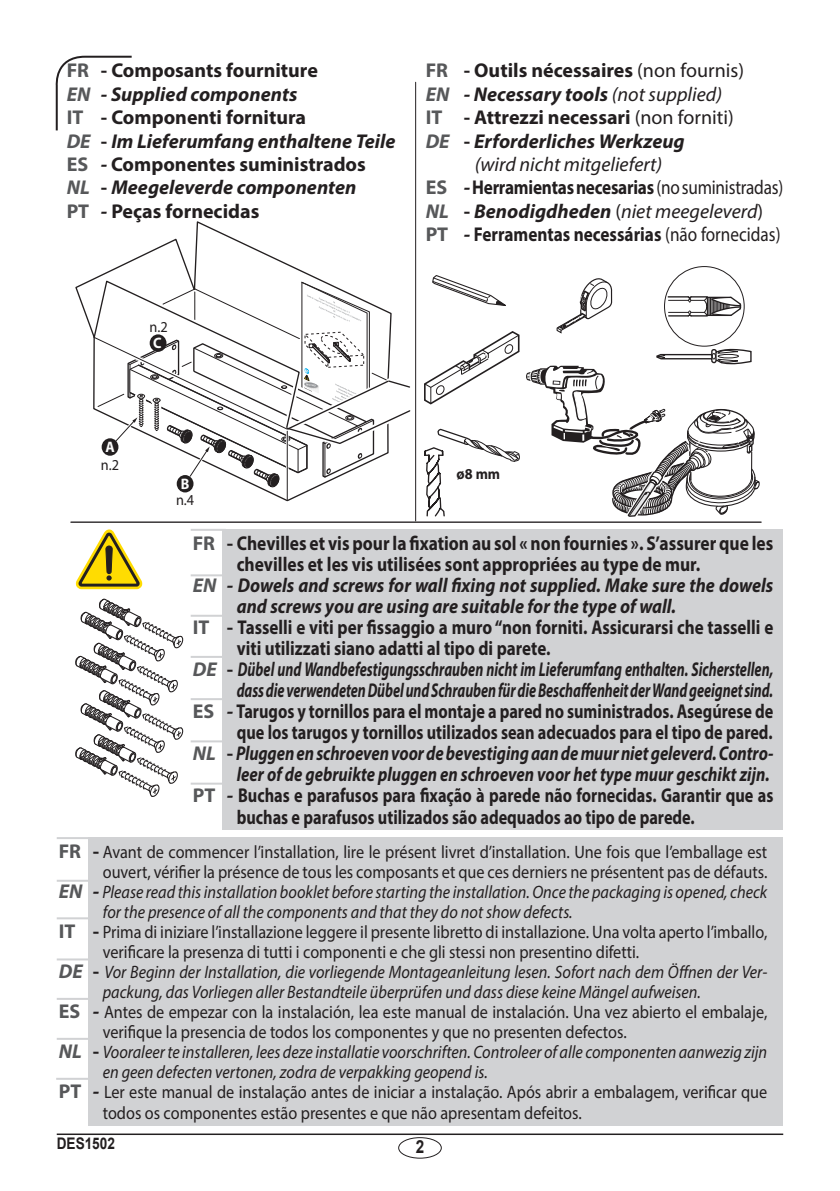
<style>
.page{position:relative;width:840px;height:1191px;background:#fff}
.page>*{position:absolute;margin:0;border:0;box-sizing:border-box;transform-origin:0 0}
.Titolo_capitolo{font:700 20px/21px "Myriad Pro";color:#231f20}
.Titolo_capitolo-2{font:700 20px/21px "Myriad Pro";color:#231f20;text-align:right;scale:.81 1}
.Titolo_capitolo-3{font:italic 700 20px/21px "Myriad Pro";color:#231f20}
.Titolo_capitolo-4{font:italic 700 20px/21px "Myriad Pro";color:#231f20;text-align:right;scale:.71 1}
.Titolo_capitolo-5{font:italic 700 20px/21px "Myriad Pro";color:#231f20;text-align:right;scale:.83 1}
.Titolo_capitolo-6{font:700 20px "Myriad Pro";color:#231f20;scale:.86 1}
.Titolo_capitolo-7{font:italic 20px "Myriad Pro";color:#231f20}
.Titolo_capitolo-8{font:18px/20px "Myriad Pro";color:#231f20;scale:.9 1}
.Titolo_capitolo-9{font:italic 18px/20px "Myriad Pro";color:#231f20;scale:.9 1}
.t1{font:700 18px "Arial";color:#231f20;scale:.85 1}
.t2{font:700 16px "Arial";color:#231f20;scale:.85 1}
.t3{font:15.2px "Myriad Pro";color:#231f20;scale:.94 1}
.t4{font:700 15.2px "Myriad Pro";color:#231f20;scale:.94 1}
.t5{font:700 15.2px "Myriad Pro";color:#fcfcfc;scale:.94 1}
.s1{color:#57585a}
.s2{font-style:normal}
.s3{font-style:italic}
.s4{font-weight:400}
.s5{font-weight:700;color:#57585a}
.s6{font-weight:700;font-style:normal}
.s7{font-weight:700}
.s8{font-weight:700;font-size:20px;color:#57585a}
.s9{font-weight:700;font-size:20px}
.s10{font-weight:700;font-style:normal;font-size:20px}
.s11{font-weight:700;font-style:italic;font-size:20px}
</style>
<div class="page">
<div style="left:398px;top:1137px;width:43px;height:21px;border:1px solid #231f20;border-radius:50%"></div>
<svg style="left:55px;top:55px;width:77px;height:76px"></svg>
<hr style="left:57px;top:1133px;width:725px;height:2px;background:#231f20">
<div style="left:222px;top:529px;width:560px;height:300px;background:#d1d2d4"></div>
<div style="left:88px;top:837px;width:694px;height:288px;background:#d1d2d4"></div>
<hr style="left:415px;top:82px;width:1px;height:439px;background:#231f20">
<hr style="left:71px;top:521px;width:689px;height:2px;background:#231f20">
<svg style="left:75px;top:598px;width:108px;height:199px"></svg>
<svg style="left:74px;top:220px;width:685px;height:369px"></svg>
<div style="left:150px;top:334px;width:16px;height:18px;background:#231f20;border-radius:50%"></div>
<hr style="left:190px;top:574px;width:36px;height:2px;background:#d1d2d4">
<hr style="left:57px;top:879px;width:35px;height:2px;background:#d1d2d4">
<hr style="left:190px;top:529px;width:36px;height:2px;background:#d1d2d4">
<hr style="left:57px;top:837px;width:35px;height:2px;background:#d1d2d4">
<hr style="left:190px;top:615px;width:36px;height:2px;background:#d1d2d4">
<hr style="left:57px;top:917px;width:35px;height:2px;background:#d1d2d4">
<hr style="left:190px;top:656px;width:36px;height:2px;background:#d1d2d4">
<hr style="left:57px;top:958px;width:35px;height:2px;background:#d1d2d4">
<hr style="left:190px;top:698px;width:36px;height:2px;background:#d1d2d4">
<hr style="left:57px;top:998px;width:35px;height:2px;background:#d1d2d4">
<hr style="left:190px;top:740px;width:36px;height:2px;background:#d1d2d4">
<hr style="left:57px;top:1037px;width:35px;height:2px;background:#d1d2d4">
<hr style="left:56px;top:1077px;width:35px;height:2px;background:#d1d2d4">
<hr style="left:190px;top:782px;width:36px;height:2px;background:#d1d2d4">
<p class="Titolo_capitolo" style="left:67px;top:59px;width:253px"><span class="s1">FR</span> - Composants fourniture</p>
<p class="Titolo_capitolo-3" style="left:67px;top:83px;width:232px"><span class="s1">EN</span> - Supplied components</p>
<p class="Titolo_capitolo" style="left:67px;top:106px;width:241px"><span class="s1">IT</span> - Componenti fornitura</p>
<p class="Titolo_capitolo-3" style="left:67px;top:130px;width:330px"><span class="s1">DE</span> <span class="s2">-</span> Im Lieferumfang enthaltene Teile</p>
<p class="Titolo_capitolo" style="left:67px;top:153px;width:300px"><span class="s1">ES</span> <span class="s3">-</span> Componentes suministrados</p>
<p class="Titolo_capitolo-3" style="left:67px;top:176px;width:291px"><span class="s1">NL</span> <span class="s2">-</span> Meegeleverde componenten</p>
<p class="Titolo_capitolo" style="left:67px;top:200px;width:194px"><span class="s1">PT</span> <span class="s3">-</span> Peças fornecidas</p>
<p class="Titolo_capitolo" style="left:425px;top:59px;width:320px"><span class="s1">FR</span> - Outils nécessaires <span class="s4">(non fournis)</span></p>
<p class="Titolo_capitolo-3" style="left:425px;top:83px;width:298px"><span class="s1">EN</span> - Necessary tools <span class="s4">(not supplied)</span></p>
<p class="Titolo_capitolo" style="left:425px;top:106px;width:309px"><span class="s1">IT</span> - Attrezzi necessari <span class="s4">(non forniti)</span></p>
<p class="Titolo_capitolo-3" style="left:425px;top:130px;width:260px"><span class="s1">DE</span> <span class="s2">-</span> Erforderliches Werkzeug</p>
<p class="Titolo_capitolo-7" style="left:474px;top:152px;width:189px">(wird nicht mitgeliefert)</p>
<p class="Titolo_capitolo-6" style="left:425px;top:175px;width:417px"><span class="s1">ES</span> <span class="s3">-</span> Herramientas necesarias <span class="s4">(no suministradas)</span></p>
<p class="Titolo_capitolo-7" style="left:425px;top:199px;width:339px"><span class="s5">NL</span> <span class="s6">-</span> <span class="s7">Benodigdheden</span> <span class="s2">(</span>niet meegeleverd<span class="s2">)</span></p>
<p class="Titolo_capitolo-6" style="left:425px;top:221px;width:414px"><span class="s1">PT</span> <span class="s3">-</span> Ferramentas necessárias <span class="s4">(não fornecidas)</span></p>
<p class="t3" style="left:149px;top:317px;width:21px">n.2</p>
<p class="t5" style="left:153px;top:333px;width:11px">C</p>
<p class="t5" style="left:105px;top:436px;width:11px">A</p>
<p class="t3" style="left:101px;top:455px;width:21px">n.2</p>
<p class="t5" style="left:181px;top:473px;width:11px">B</p>
<p class="t3" style="left:176px;top:490px;width:21px">n.4</p>
<p class="t4" style="left:456px;top:464px;width:48px">ø8 mm</p>
<p class="Titolo_capitolo" style="left:236px;top:531px;width:537px;text-indent:-44px"><span class="s1">FR</span> - Chevilles et vis pour la fixation au sol « non fournies ». S’assurer que les chevilles et les vis utilisées sont appropriées au type de mur.</p>
<p class="Titolo_capitolo-3" style="left:236px;top:573px;width:537px;text-indent:-44px"><span class="s1">EN</span> - Dowels and screws for wall fixing not supplied. Make sure the dowels and screws you are using are suitable for the type of wall.</p>
<p class="Titolo_capitolo" style="left:236px;top:615px;width:537px;text-indent:-44px"><span class="s1">IT</span> - Tasselli e viti per fissaggio a muro “non forniti. Assicurarsi che tasselli e viti utilizzati siano adatti al tipo di parete.</p>
<p class="Titolo_capitolo-4" style="left:192px;top:657px;width:818px"><span class="s1">DE</span> <span class="s2">-</span> Dübel und Wandbefestigungsschrauben nicht im Lieferumfang enthalten. Sicherstellen, dass die verwendeten Dübel und Schrauben für die Beschaffenheit der Wand geeignet sind.</p>
<p class="Titolo_capitolo-2" style="left:192px;top:699px;width:717px"><span class="s1">ES</span> <span class="s3">-</span> Tarugos y tornillos para el montaje a pared no suministrados. Asegúrese de que los tarugos y tornillos utilizados sean adecuados para el tipo de pared.</p>
<p class="Titolo_capitolo-5" style="left:192px;top:741px;width:700px"><span class="s1">NL</span> <span class="s2">-</span> Pluggen en schroeven voor de bevestiging aan de muur niet geleverd. Contro&shy;leer of de gebruikte pluggen en schroeven voor het type muur geschikt zijn.</p>
<p class="Titolo_capitolo-2" style="left:236px;top:783px;width:663px;line-height:22px;text-align:left;text-indent:-44px"><span class="s1">PT</span> <span class="s3">-</span> Buchas e parafusos para fixação à parede não fornecidas. Garantir que as buchas e parafusos utilizados são adequados ao tipo de parede.</p>
<p class="Titolo_capitolo-8" style="left:59px;top:841px;width:788px;text-align:right"><span class="s8">FR</span> <span class="s9">-</span> Avant de commencer l’installation, lire le présent livret d’installation. Une fois que l’emballage est ouvert, vérifier la présence de tous les composants et que ces derniers ne présentent pas de défauts.</p>
<p class="Titolo_capitolo-9" style="left:103px;top:881px;width:739px;text-indent:-44px"><span class="s8">EN</span> <span class="s9">-</span> Please read this installation booklet before starting the installation. Once the packaging is opened, check for the presence of all the components and that they do not show defects.</p>
<p class="Titolo_capitolo-8" style="left:103px;top:921px;width:739px;text-indent:-44px"><span class="s8">IT</span> <span class="s9">-</span> Prima di iniziare l’installazione leggere il presente libretto di installazione. Una volta aperto l’imballo, verificare la presenza di tutti i componenti e che gli stessi non presentino difetti.</p>
<p class="Titolo_capitolo-9" style="left:103px;top:961px;width:739px;text-indent:-44px"><span class="s8">DE</span> <span class="s10">-</span> Vor Beginn der Installation, die vorliegende Montageanleitung lesen. Sofort nach dem Öffnen der Ver&shy;packung, das Vorliegen aller Bestandteile überprüfen und dass diese keine Mängel aufweisen.</p>
<p class="Titolo_capitolo-8" style="left:103px;top:1001px;width:739px;text-indent:-44px"><span class="s8">ES</span> <span class="s11">-</span> Antes de empezar con la instalación, lea este manual de instalación. Una vez abierto el embalaje, verifique la presencia de todos los componentes y que no presenten defectos.</p>
<p class="Titolo_capitolo-9" style="left:103px;top:1041px;width:739px;text-indent:-44px"><span class="s8">NL</span> <span class="s10">-</span> Vooraleer te installeren, lees deze installatie voorschriften. Controleer of alle componenten aanwezig zijn en geen defecten vertonen, zodra de verpakking geopend is.</p>
<p class="Titolo_capitolo-8" style="left:103px;top:1081px;width:739px;line-height:21px;text-indent:-44px"><span class="s8">PT</span> <span class="s11">-</span> Ler este manual de instalação antes de iniciar a instalação. Após abrir a embalagem, verificar que todos os componentes estão presentes e que não apresentam defeitos.</p>
<p class="t2" style="left:57px;top:1132px;width:70px">DES1502</p>
<p class="t1" style="left:415px;top:1134px;width:12px">2</p>
</div>
